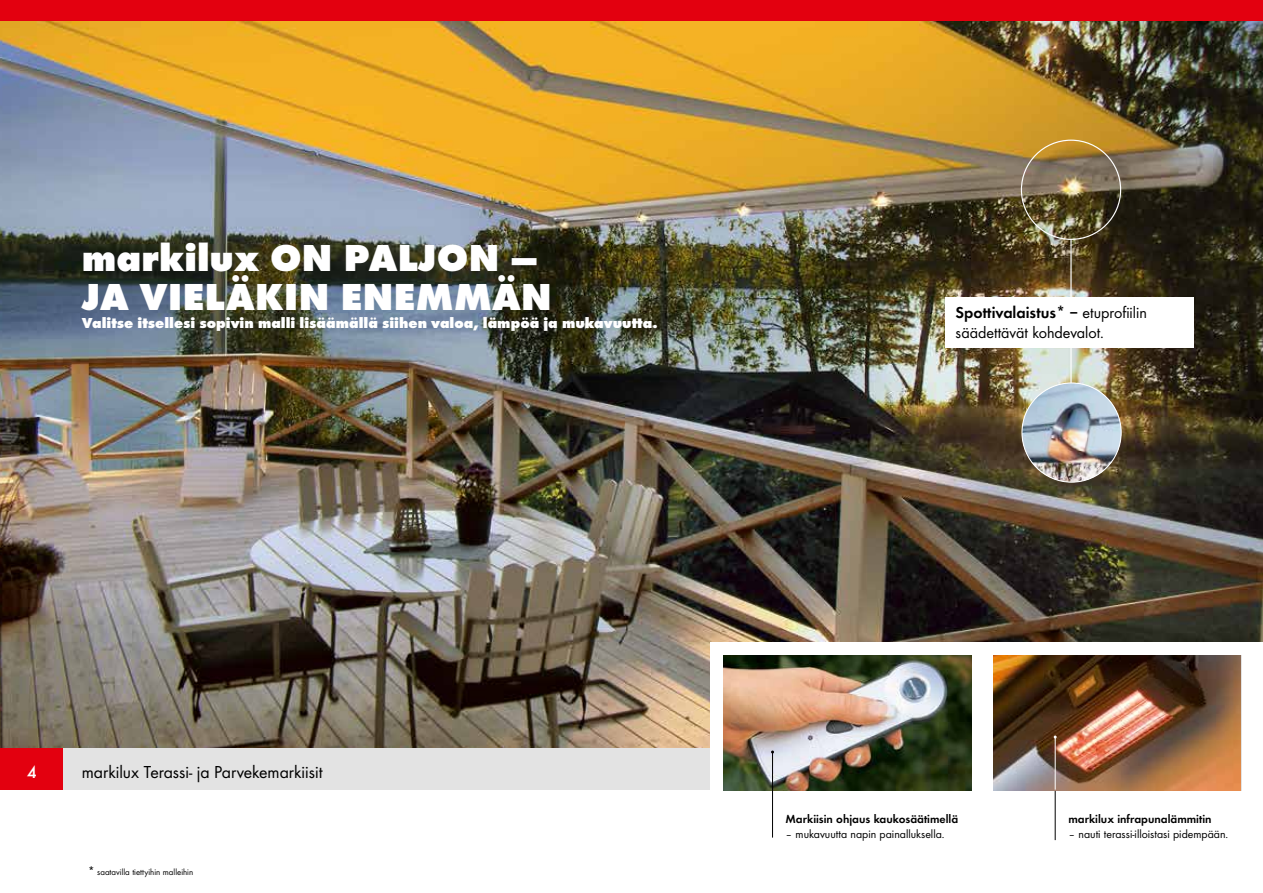
<style>
.page{position:relative;width:1263px;height:893px;background:#fff}
.page>*{position:absolute;margin:0;border:0;box-sizing:border-box;transform-origin:0 0}
.t1{font:700 expanded 39px/39px "Futura";color:#fff}
.t2{font:18px "Futura Boo";color:#000}
.t3{font:500 18px "Futura";color:#fff}
.t4{font:16.5px "Futura Dem";color:#000}
.t5{font:16.5px "Futura Boo";color:#000}
.t6{font:700 expanded 15px "Futura";color:#fff}
.t7{font:12px "Futura Boo";color:#000}
.t8{font:12px "Futura Dem";color:#000}
.t9{font:9px "Futura Boo";color:#000}
.s1{font-family:"markitype";font-weight:700}
.s2{font-family:"Futura Boo"}
.s3{font-size:12px}
</style>
<div class="page">
<div style="left:0;top:0;width:1263px;height:21px;background:#e3000f"></div>
<div style="left:0;top:748px;width:64px;height:42px;background:#e3000f"></div>
<div style="left:64px;top:748px;width:1199px;height:42px;background:#e3e3e3"></div>
<img style="left:0;top:21px;width:1263px;height:727px">
<div style="left:711px;top:643px;width:552px;height:147px;background:#fff"></div>
<img style="left:723px;top:655px;width:249px;height:135px">
<hr style="left:1055px;top:787px;width:1px;height:53px;background:#000">
<div style="left:1009px;top:334px;width:73px;height:15px;background:#000;opacity:.4"></div>
<div style="left:1068px;top:237px;width:15px;height:160px;background:#000;opacity:.4"></div>
<hr style="left:1070px;top:239px;width:1px;height:147px;background:#fff">
<div style="left:1023px;top:142px;width:117px;height:116px;background:#000;opacity:.75"></div>
<img style="left:993px;top:655px;width:247px;height:135px">
<hr style="left:1055px;top:737px;width:1px;height:53px;background:#fff">
<hr style="left:772px;top:787px;width:1px;height:51px;background:#000">
<hr style="left:772px;top:752px;width:1px;height:38px;background:#000">
<img style="left:1022px;top:383px;width:99px;height:99px;border-radius:50px">
<div style="left:945px;top:298px;width:249px;height:50px;background:#fff"></div>
<h1 class="t1" style="left:82px;top:238px;width:472px">markilux ON PALJON –<br>JA VIELÄKIN ENEMMÄN</h1>
<p class="t6" style="left:82px;top:314px;width:577px">Valitse itsellesi sopivin malli lisäämällä siihen valoa, lämpöä ja mukavuutta.</p>
<p class="t4" style="left:956px;top:301px;width:193px">Spottivalaistus* <span class="s1">–</span> <span class="s2">etuprofiilin</span></p>
<p class="t5" style="left:956px;top:323px;width:150px">säädettävät kohdevalot.</p>
<p class="t3" style="left:27px;top:761px;width:12px">4</p>
<p class="t2" style="left:82px;top:761px;width:242px">markilux Terassi- ja Parvekemarkiisit</p>
<p class="t9" style="left:88px;top:866px;width:107px"><span class="s3">*</span> saatavilla tiettyihin malleihin</p>
<p class="t8" style="left:785px;top:810px;width:174px">Markiisin ohjaus kaukosäätimellä</p>
<p class="t7" style="left:785px;top:826px;width:161px">– mukavuutta napin painalluksella.</p>
<p class="t8" style="left:1068px;top:810px;width:145px">markilux infrapunalämmitin</p>
<p class="t7" style="left:1068px;top:826px;width:161px">– nauti terassi-illoistasi pidempään.</p>
</div>
